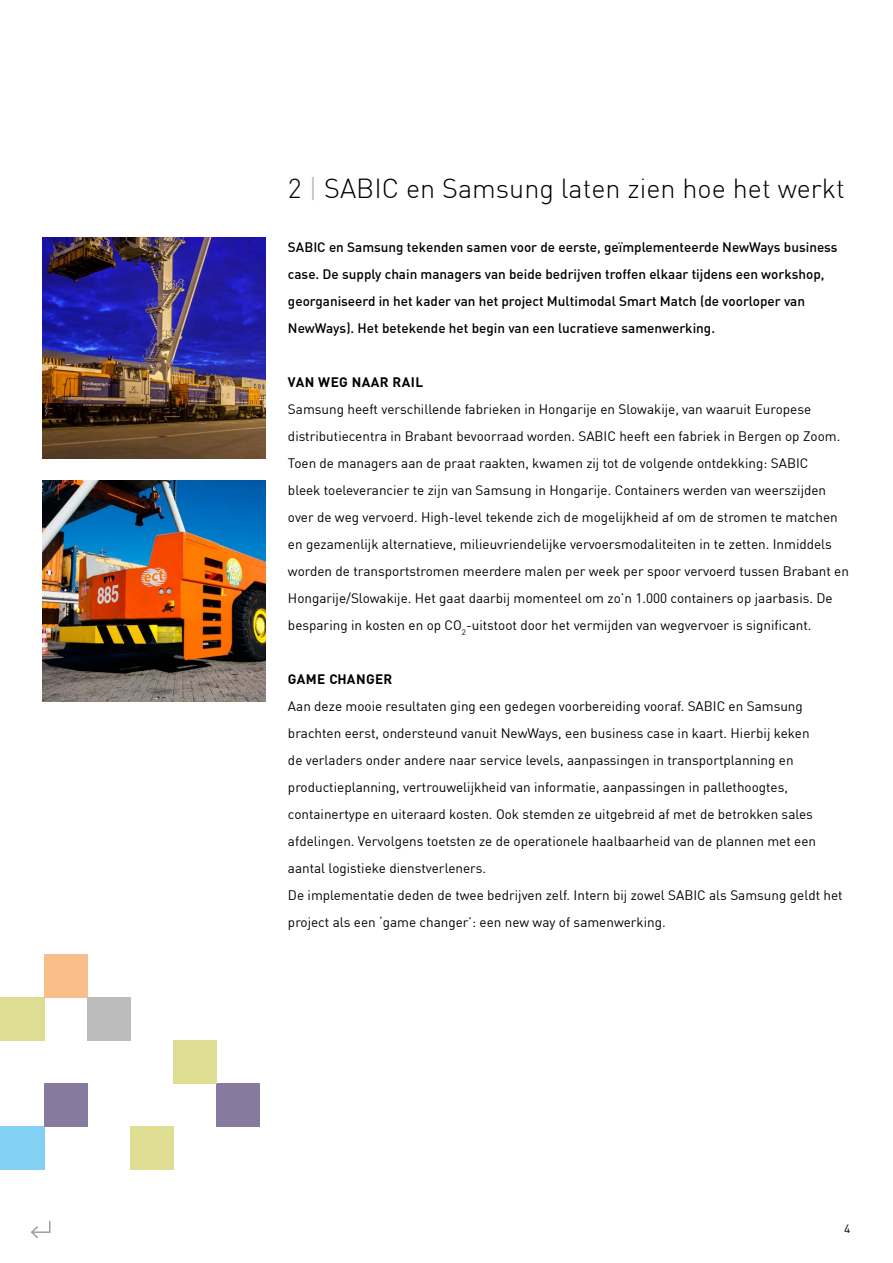
<style>
.page{position:relative;width:893px;height:1263px;background:#fff}
.page>*{position:absolute;margin:0;border:0;box-sizing:border-box;transform-origin:0 0}
.t1{font:300 27px "DIN";color:#000}
.t2{font:13.5px/27px "DIN";color:#000}
.t3{font:500 13.5px/27px "DIN";color:#000}
.t4{font:700 13.5px "DIN";letter-spacing:.03em;color:#000}
.t5{font:12px "DIN";color:#000}
.s1{color:#b3b2b2}
</style>
<div class="page">
<div style="left:217px;top:1083px;width:43px;height:43px;background:#867b9e"></div>
<div style="left:174px;top:1040px;width:43px;height:43px;background:#dedd91"></div>
<div style="left:0;top:997px;width:45px;height:43px;background:#dedd91"></div>
<div style="left:131px;top:1126px;width:43px;height:43px;background:#dedd91"></div>
<div style="left:0;top:1126px;width:45px;height:43px;background:#83d0f5"></div>
<div style="left:45px;top:954px;width:43px;height:43px;background:#f9be89"></div>
<div style="left:45px;top:1083px;width:43px;height:43px;background:#867b9e"></div>
<div style="left:88px;top:997px;width:43px;height:43px;background:#bcbcbc"></div>
<img style="left:43px;top:480px;width:223px;height:222px">
<img style="left:43px;top:238px;width:223px;height:221px">
<svg style="left:30px;top:1220px;width:21px;height:19px"></svg>
<h1 class="t1" style="left:288px;top:172px;width:558px">2 <span class="s1">|</span> SABIC en Samsung laten zien hoe het werkt</h1>
<p class="t3" style="left:288px;top:233px;width:551px">SABIC en Samsung tekenden samen voor de eerste, geïmplementeerde NewWays business case. De supply chain managers van beide bedrijven troffen elkaar tijdens een workshop, georganiseerd in het kader van het project Multimodal Smart Match (de voorloper van NewWays). Het betekende het begin van een lucratieve samenwerking.</p>
<p class="t4" style="left:288px;top:373px;width:137px">VAN WEG NAAR RAIL</p>
<p class="t2" style="left:288px;top:395px;width:562px">Samsung heeft verschillende fabrieken in Hongarije en Slowakije, van waaruit Europese distributiecentra in Brabant bevoorraad worden. SABIC heeft een fabriek in Bergen op Zoom.<br>Toen de managers aan de praat raakten, kwamen zij tot de volgende ontdekking: SABIC<br>bleek toeleverancier te zijn van Samsung in Hongarije. Containers werden van weerszijden over de weg vervoerd. High-level tekende zich de mogelijkheid af om de stromen te matchen en gezamenlijk alternatieve, milieuvriendelijke vervoersmodaliteiten in te zetten. Inmiddels worden de transportstromen meerdere malen per week per spoor vervoerd tussen Brabant en Hongarije/Slowakije. Het gaat daarbij momenteel om zo’n 1.000 containers op jaarbasis. De besparing in kosten en op CO<sub>2</sub>-uitstoot door het vermijden van wegvervoer is significant.</p>
<p class="t4" style="left:288px;top:670px;width:106px">GAME CHANGER</p>
<p class="t2" style="left:288px;top:692px;width:556px">Aan deze mooie resultaten ging een gedegen voorbereiding vooraf. SABIC en Samsung brachten eerst, ondersteund vanuit NewWays, een business case in kaart. Hierbij keken<br>de verladers onder andere naar service levels, aanpassingen in transportplanning en productieplanning, vertrouwelijkheid van informatie, aanpassingen in pallethoogtes, containertype en uiteraard kosten. Ook stemden ze uitgebreid af met de betrokken sales afdelingen. Vervolgens toetsten ze de operationele haalbaarheid van de plannen met een aantal logistieke dienstverleners.<br>De implementatie deden de twee bedrijven zelf. Intern bij zowel SABIC als Samsung geldt het project als een ‘game changer’: een new way of samenwerking.</p>
<p class="t5" style="left:844px;top:1221px;width:8px">4</p>
</div>
